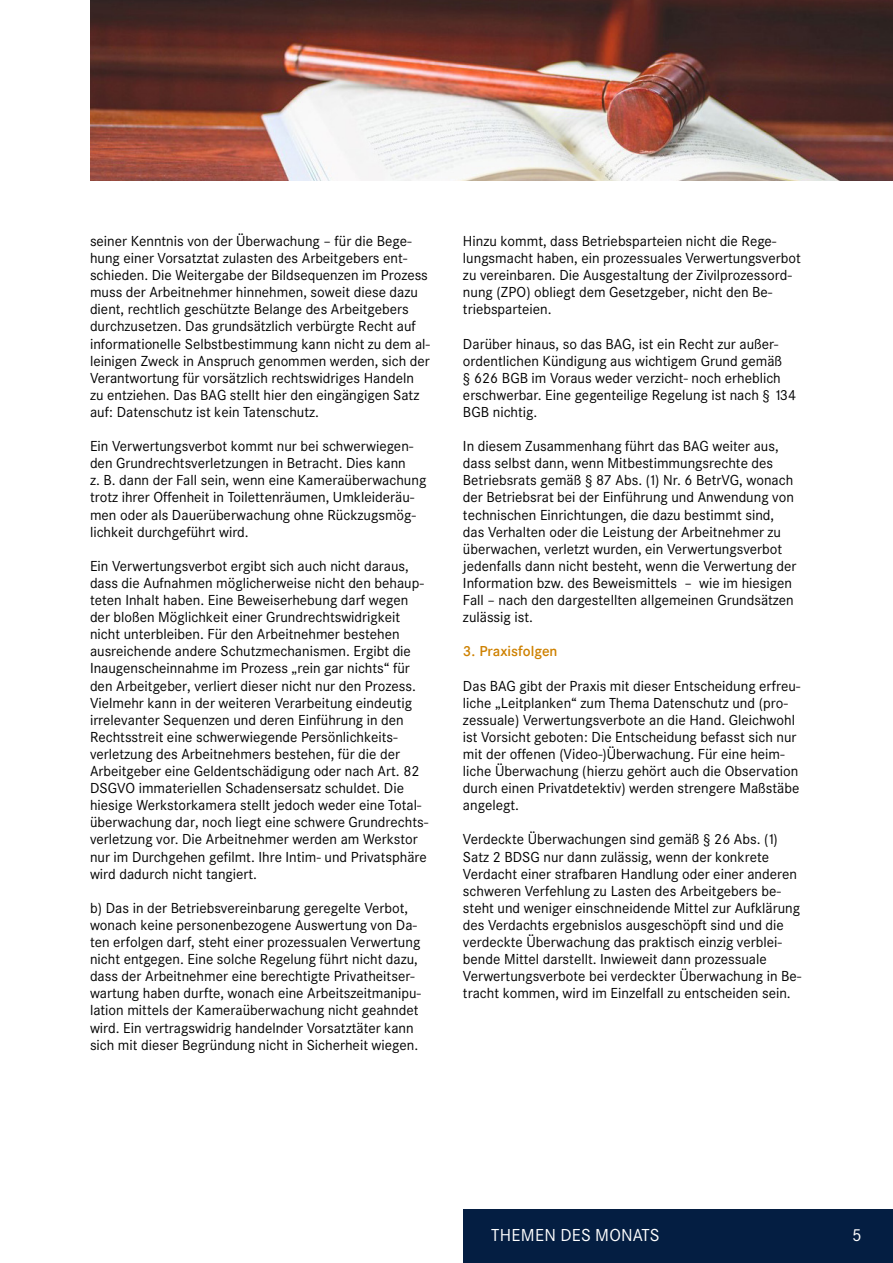
<style>
.page{position:relative;width:893px;height:1263px;background:#fff}
.page>*{position:absolute;margin:0;border:0;box-sizing:border-box;transform-origin:0 0}
.t1{font:16.95px "Corporate SBQ";letter-spacing:.01em;color:#fff}
.t2{font:14.25px/17.1px "Corporate SBQ";color:#000}
.t3{font:500 14.25px "Corporate SBQ";color:#ce8100}
</style>
<div class="page">
<div style="left:463px;top:1209px;width:430px;height:54px;background:#041e42"></div>
<img style="left:90px;top:0;width:803px;height:180px">
<p class="t2" style="left:90px;top:233px;width:341px">seiner Kenntnis von der Überwachung – für die Bege&shy;hung einer Vorsatztat zulasten des Arbeitgebers ent&shy;schieden. Die Weitergabe der Bildsequenzen im Prozess muss der Arbeitnehmer hinnehmen, soweit diese dazu dient, rechtlich geschützte Belange des Arbeitgebers durchzusetzen. Das grundsätzlich verbürgte Recht auf informationelle Selbstbestimmung kann nicht zu dem al&shy;leinigen Zweck in Anspruch genommen werden, sich der Verantwortung für vorsätzlich rechtswidriges Handeln zu entziehen. Das BAG stellt hier den eingängigen Satz auf: Datenschutz ist kein Tatenschutz.</p>
<p class="t2" style="left:90px;top:438px;width:338px">Ein Verwertungsverbot kommt nur bei schwerwiegen&shy;den Grundrechtsverletzungen in Betracht. Dies kann<br>z. B. dann der Fall sein, wenn eine Kameraüberwachung trotz ihrer Offenheit in Toilettenräumen, Umkleideräu&shy;men oder als Dauerüberwachung ohne Rückzugsmög&shy;lichkeit durchgeführt wird.</p>
<p class="t2" style="left:90px;top:557px;width:340px">Ein Verwertungsverbot ergibt sich auch nicht daraus, dass die Aufnahmen möglicherweise nicht den behaup&shy;teten Inhalt haben. Eine Beweiserhebung darf wegen der bloßen Möglichkeit einer Grundrechtswidrigkeit nicht unterbleiben. Für den Arbeitnehmer bestehen ausreichende andere Schutzmechanismen. Ergibt die Inaugenscheinnahme im Prozess „rein gar nichts“ für den Arbeitgeber, verliert dieser nicht nur den Prozess.<br>Vielmehr kann in der weiteren Verarbeitung eindeutig irrelevanter Sequenzen und deren Einführung in den Rechtsstreit eine schwerwiegende Persönlichkeits&shy;verletzung des Arbeitnehmers bestehen, für die der Arbeitgeber eine Geldentschädigung oder nach Art. 82<br>DSGVO immateriellen Schadensersatz schuldet. Die hiesige Werkstorkamera stellt jedoch weder eine Total&shy;überwachung dar, noch liegt eine schwere Grundrechts&shy;verletzung vor. Die Arbeitnehmer werden am Werkstor nur im Durchgehen gefilmt. Ihre Intim- und Privatsphäre wird dadurch nicht tangiert.</p>
<p class="t2" style="left:90px;top:899px;width:333px">b) Das in der Betriebsvereinbarung geregelte Verbot, wonach keine personenbezogene Auswertung von Da&shy;ten erfolgen darf, steht einer prozessualen Verwertung nicht entgegen. Eine solche Regelung führt nicht dazu, dass der Arbeitnehmer eine berechtigte Privatheitser&shy;wartung haben durfte, wonach eine Arbeitszeitmanipu&shy;lation mittels der Kameraüberwachung nicht geahndet wird. Ein vertragswidrig handelnder Vorsatztäter kann sich mit dieser Begründung nicht in Sicherheit wiegen.</p>
<p class="t2" style="left:463px;top:233px;width:339px">Hinzu kommt, dass Betriebsparteien nicht die Rege&shy;lungsmacht haben, ein prozessuales Verwertungsverbot zu vereinbaren. Die Ausgestaltung der Zivilprozessord&shy;nung (ZPO) obliegt dem Gesetzgeber, nicht den Be&shy;triebsparteien.</p>
<p class="t2" style="left:463px;top:335px;width:335px">Darüber hinaus, so das BAG, ist ein Recht zur außer&shy;ordentlichen Kündigung aus wichtigem Grund gemäß<br>§ 626 BGB im Voraus weder verzicht- noch erheblich erschwerbar. Eine gegenteilige Regelung ist nach § 134<br>BGB nichtig.</p>
<p class="t2" style="left:463px;top:438px;width:335px">In diesem Zusammenhang führt das BAG weiter aus, dass selbst dann, wenn Mitbestimmungsrechte des Betriebsrats gemäß § 87 Abs. (1) Nr. 6 BetrVG, wonach der Betriebsrat bei der Einführung und Anwendung von technischen Einrichtungen, die dazu bestimmt sind, das Verhalten oder die Leistung der Arbeitnehmer zu überwachen, verletzt wurden, ein Verwertungsverbot jedenfalls dann nicht besteht, wenn die Verwertung der Information bzw. des Beweismittels – wie im hiesigen Fall – nach den dargestellten allgemeinen Grundsätzen zulässig ist.</p>
<p class="t3" style="left:463px;top:643px;width:96px">3. Praxisfolgen</p>
<p class="t2" style="left:463px;top:677px;width:339px">Das BAG gibt der Praxis mit dieser Entscheidung erfreu&shy;liche „Leitplanken“ zum Thema Datenschutz und (pro&shy;zessuale) Verwertungsverbote an die Hand. Gleichwohl ist Vorsicht geboten: Die Entscheidung befasst sich nur mit der offenen (Video-)Überwachung. Für eine heim&shy;liche Überwachung (hierzu gehört auch die Observation durch einen Privatdetektiv) werden strengere Maßstäbe angelegt.</p>
<p class="t2" style="left:463px;top:831px;width:340px">Verdeckte Überwachungen sind gemäß § 26 Abs. (1)<br>Satz 2 BDSG nur dann zulässig, wenn der konkrete Verdacht einer strafbaren Handlung oder einer anderen schweren Verfehlung zu Lasten des Arbeitgebers be&shy;steht und weniger einschneidende Mittel zur Aufklärung des Verdachts ergebnislos ausgeschöpft sind und die verdeckte Überwachung das praktisch einzig verblei&shy;bende Mittel darstellt. Inwieweit dann prozessuale Verwertungsverbote bei verdeckter Überwachung in Be&shy;tracht kommen, wird im Einzelfall zu entscheiden sein.</p>
<p class="t1" style="left:491px;top:1225px;width:170px">THEMEN DES MONATS</p>
<p class="t1" style="left:852px;top:1225px;width:11px">5</p>
</div>
